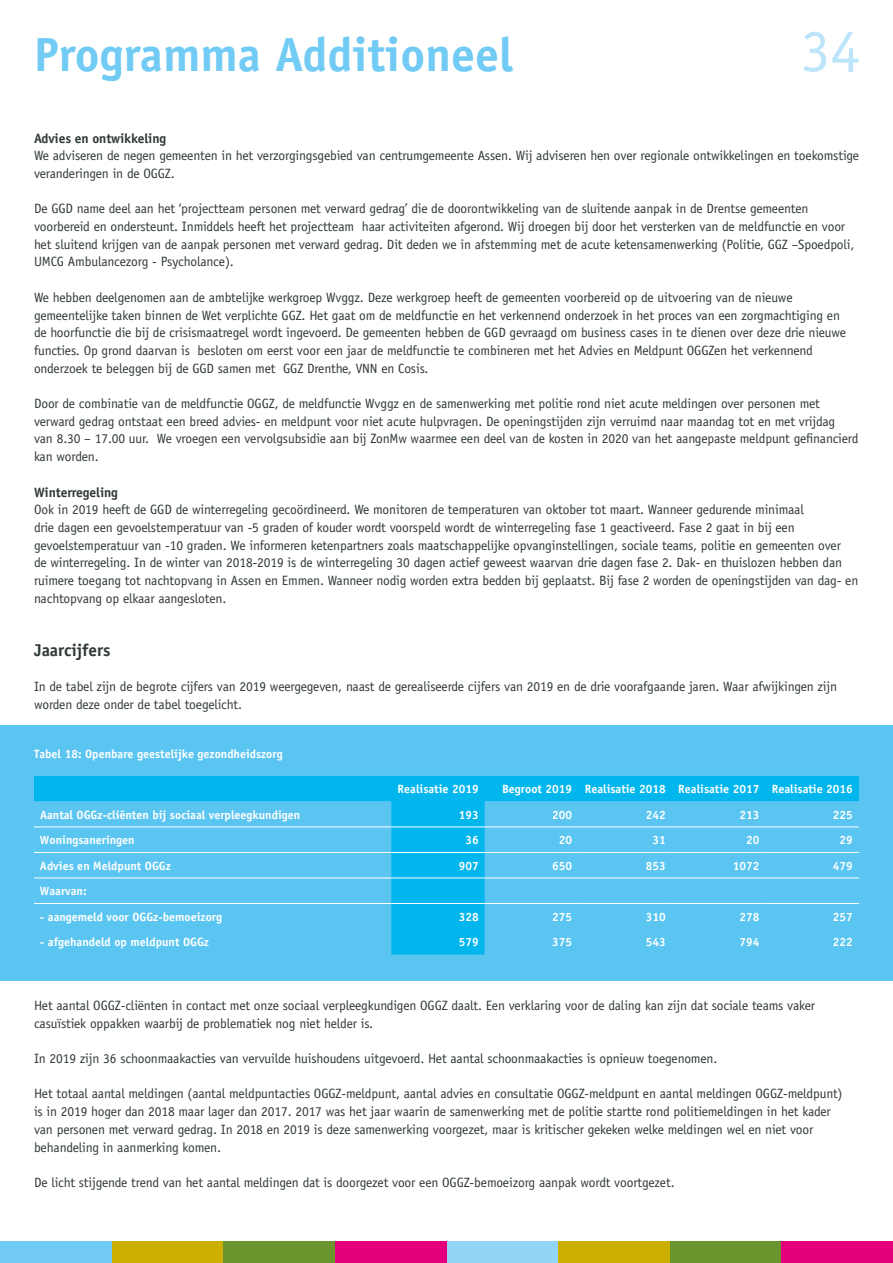
<style>
.page{position:relative;width:893px;height:1263px;background:#fff}
.page>*{position:absolute;margin:0;border:0;box-sizing:border-box;transform-origin:0 0}
.t1{font:60px "Officina Sans Std";color:#bce4fa}
.t2{font:700 48px "Officina Sans Std";color:#71cbf4}
.t3{font:700 17.25px "Officina Sans Std";color:#303a34}
.t4{font:13.5px/17.7px "Officina Sans Std";letter-spacing:-.01em;color:#303a34}
.t5{font:700 13.5px "Officina Sans Std";letter-spacing:-.01em;color:#303a34}
.t6{font:700 12px "Officina Sans Std";color:#fff}
</style>
<div class="page">
<div style="left:111px;top:1242px;width:112px;height:21px;background:#ccaf01"></div>
<div style="left:223px;top:1242px;width:112px;height:21px;background:#69942e"></div>
<div style="left:446px;top:1242px;width:112px;height:21px;background:#93d5f6"></div>
<div style="left:335px;top:1242px;width:111px;height:21px;background:#e3007a"></div>
<div style="left:0;top:1242px;width:112px;height:21px;background:#71cbf4"></div>
<div style="left:558px;top:1242px;width:112px;height:21px;background:#ccaf01"></div>
<div style="left:670px;top:1242px;width:111px;height:21px;background:#69942e"></div>
<div style="left:781px;top:1242px;width:112px;height:21px;background:#e3007a"></div>
<div style="left:0;top:725px;width:893px;height:255px;background:#5bc5f2"></div>
<div style="left:34px;top:776px;width:825px;height:25px;background:#00b6ed"></div>
<svg style="left:34px;top:801px;width:825px;height:153px"></svg>
<hr style="left:34px;top:877px;width:357px;height:1px;background:#fff">
<hr style="left:391px;top:877px;width:94px;height:1px;background:#fff">
<hr style="left:485px;top:877px;width:93px;height:1px;background:#fff">
<hr style="left:578px;top:877px;width:94px;height:1px;background:#fff">
<hr style="left:672px;top:877px;width:93px;height:1px;background:#fff">
<hr style="left:765px;top:877px;width:94px;height:1px;background:#fff">
<hr style="left:34px;top:903px;width:357px;height:1px;background:#fff">
<hr style="left:391px;top:903px;width:94px;height:1px;background:#fff">
<hr style="left:485px;top:903px;width:93px;height:1px;background:#fff">
<hr style="left:578px;top:903px;width:94px;height:1px;background:#fff">
<hr style="left:672px;top:903px;width:93px;height:1px;background:#fff">
<hr style="left:765px;top:903px;width:94px;height:1px;background:#fff">
<hr style="left:34px;top:826px;width:357px;height:1px;background:#fff">
<hr style="left:391px;top:826px;width:94px;height:1px;background:#fff">
<hr style="left:485px;top:826px;width:93px;height:1px;background:#fff">
<hr style="left:578px;top:826px;width:94px;height:1px;background:#fff">
<hr style="left:672px;top:826px;width:93px;height:1px;background:#fff">
<hr style="left:765px;top:826px;width:94px;height:1px;background:#fff">
<hr style="left:34px;top:852px;width:357px;height:1px;background:#fff">
<hr style="left:391px;top:852px;width:94px;height:1px;background:#fff">
<hr style="left:485px;top:852px;width:93px;height:1px;background:#fff">
<hr style="left:578px;top:852px;width:94px;height:1px;background:#fff">
<hr style="left:672px;top:852px;width:93px;height:1px;background:#fff">
<hr style="left:765px;top:852px;width:94px;height:1px;background:#fff">
<h2 class="t2" style="left:34px;top:25px;width:481px">Programma Additioneel</h2>
<h1 class="t1" style="left:800px;top:16px;width:61px">34</h1>
<p class="t5" style="left:34px;top:129px;width:134px">Advies en ontwikkeling</p>
<p class="t4" style="left:34px;top:147px;width:826px">We adviseren de negen gemeenten in het verzorgingsgebied van centrumgemeente Assen. Wij adviseren hen over regionale ontwikkelingen en toekomstige veranderingen in de OGGZ.</p>
<p class="t4" style="left:34px;top:200px;width:822px">De GGD name deel aan het ‘projectteam personen met verward gedrag’ die de doorontwikkeling van de sluitende aanpak in de Drentse gemeenten voorbereid en ondersteunt. Inmiddels heeft het projectteam haar activiteiten afgerond. Wij droegen bij door het versterken van de meldfunctie en voor het sluitend krijgen van de aanpak personen met verward gedrag. Dit deden we in afstemming met de acute ketensamenwerking (Politie, GGZ –Spoedpoli, UMCG Ambulancezorg - Psycholance).</p>
<p class="t4" style="left:34px;top:288px;width:814px">We hebben deelgenomen aan de ambtelijke werkgroep Wvggz. Deze werkgroep heeft de gemeenten voorbereid op de uitvoering van de nieuwe gemeentelijke taken binnen de Wet verplichte GGZ. Het gaat om de meldfunctie en het verkennend onderzoek in het proces van een zorgmachtiging en de hoorfunctie die bij de crisismaatregel wordt ingevoerd. De gemeenten hebben de GGD gevraagd om business cases in te dienen over deze drie nieuwe functies. Op grond daarvan is besloten om eerst voor een jaar de meldfunctie te combineren met het Advies en Meldpunt OGGZen het verkennend onderzoek te beleggen bij de GGD samen met GGZ Drenthe, VNN en Cosis.</p>
<p class="t4" style="left:34px;top:395px;width:826px">Door de combinatie van de meldfunctie OGGZ, de meldfunctie Wvggz en de samenwerking met politie rond niet acute meldingen over personen met verward gedrag ontstaat een breed advies- en meldpunt voor niet acute hulpvragen. De openingstijden zijn verruimd naar maandag tot en met vrijdag<br>van 8.30 – 17.00 uur. We vroegen een vervolgsubsidie aan bij ZonMw waarmee een deel van de kosten in 2020 van het aangepaste meldpunt gefinancierd kan worden.</p>
<p class="t5" style="left:34px;top:483px;width:85px">Winterregeling</p>
<p class="t4" style="left:34px;top:501px;width:826px">Ook in 2019 heeft de GGD de winterregeling gecoördineerd. We monitoren de temperaturen van oktober tot maart. Wanneer gedurende minimaal<br>drie dagen een gevoelstemperatuur van -5 graden of kouder wordt voorspeld wordt de winterregeling fase 1 geactiveerd. Fase 2 gaat in bij een gevoelstemperatuur van -10 graden. We informeren ketenpartners zoals maatschappelijke opvanginstellingen, sociale teams, politie en gemeenten over<br>de winterregeling. In de winter van 2018-2019 is de winterregeling 30 dagen actief geweest waarvan drie dagen fase 2. Dak- en thuislozen hebben dan ruimere toegang tot nachtopvang in Assen en Emmen. Wanneer nodig worden extra bedden bij geplaatst. Bij fase 2 worden de openingstijden van dag- en nachtopvang op elkaar aangesloten.</p>
<p class="t3" style="left:34px;top:639px;width:78px">Jaarcijfers</p>
<p class="t4" style="left:34px;top:678px;width:805px">In de tabel zijn de begrote cijfers van 2019 weergegeven, naast de gerealiseerde cijfers van 2019 en de drie voorafgaande jaren. Waar afwijkingen zijn worden deze onder de tabel toegelicht.</p>
<p class="t6" style="left:34px;top:746px;width:250px">Tabel 18: Openbare geestelijke gezondheidszorg</p>
<p class="t6" style="left:398px;top:781px;width:83px">Realisatie 2019</p>
<p class="t6" style="left:502px;top:781px;width:352px">Begroot 2019 Realisatie 2018 Realisatie 2017 Realisatie 2016</p>
<p class="t6" style="left:40px;top:807px;width:262px">Aantal OGGz-cliënten bij sociaal verpleegkundigen</p>
<p class="t6" style="left:459px;top:807px;width:22px">193</p>
<p class="t6" style="left:552px;top:807px;width:22px">200</p>
<p class="t6" style="left:646px;top:807px;width:22px">242</p>
<p class="t6" style="left:739px;top:807px;width:22px">213</p>
<p class="t6" style="left:833px;top:807px;width:22px">225</p>
<p class="t6" style="left:40px;top:832px;width:96px">Woningsaneringen</p>
<p class="t6" style="left:465px;top:832px;width:15px">36</p>
<p class="t6" style="left:559px;top:832px;width:15px">20</p>
<p class="t6" style="left:652px;top:832px;width:15px">31</p>
<p class="t6" style="left:746px;top:832px;width:15px">20</p>
<p class="t6" style="left:840px;top:832px;width:15px">29</p>
<p class="t6" style="left:40px;top:858px;width:132px">Advies en Meldpunt OGGz</p>
<p class="t6" style="left:459px;top:858px;width:22px">907</p>
<p class="t6" style="left:552px;top:858px;width:22px">650</p>
<p class="t6" style="left:646px;top:858px;width:22px">853</p>
<p class="t6" style="left:733px;top:858px;width:28px">1072</p>
<p class="t6" style="left:833px;top:858px;width:22px">479</p>
<p class="t6" style="left:40px;top:883px;width:48px">Waarvan:</p>
<p class="t6" style="left:40px;top:909px;width:184px">- aangemeld voor OGGz-bemoeizorg</p>
<p class="t6" style="left:459px;top:909px;width:22px">328</p>
<p class="t6" style="left:552px;top:909px;width:22px">275</p>
<p class="t6" style="left:646px;top:909px;width:22px">310</p>
<p class="t6" style="left:739px;top:909px;width:22px">278</p>
<p class="t6" style="left:833px;top:909px;width:22px">257</p>
<p class="t6" style="left:40px;top:934px;width:171px">- afgehandeld op meldpunt OGGz</p>
<p class="t6" style="left:459px;top:934px;width:22px">579</p>
<p class="t6" style="left:552px;top:934px;width:22px">375</p>
<p class="t6" style="left:646px;top:934px;width:22px">543</p>
<p class="t6" style="left:739px;top:934px;width:22px">794</p>
<p class="t6" style="left:833px;top:934px;width:22px">222</p>
<p class="t4" style="left:34px;top:996px;width:783px">Het aantal OGGZ-cliënten in contact met onze sociaal verpleegkundigen OGGZ daalt. Een verklaring voor de daling kan zijn dat sociale teams vaker casuïstiek oppakken waarbij de problematiek nog niet helder is.</p>
<p class="t4" style="left:34px;top:1050px;width:685px">In 2019 zijn 36 schoonmaakacties van vervuilde huishoudens uitgevoerd. Het aantal schoonmaakacties is opnieuw toegenomen.</p>
<p class="t4" style="left:34px;top:1085px;width:810px">Het totaal aantal meldingen (aantal meldpuntacties OGGZ-meldpunt, aantal advies en consultatie OGGZ-meldpunt en aantal meldingen OGGZ-meldpunt) is in 2019 hoger dan 2018 maar lager dan 2017. 2017 was het jaar waarin de samenwerking met de politie startte rond politiemeldingen in het kader van personen met verward gedrag. In 2018 en 2019 is deze samenwerking voorgezet, maar is kritischer gekeken welke meldingen wel en niet voor behandeling in aanmerking komen.</p>
<p class="t4" style="left:34px;top:1173px;width:642px">De licht stijgende trend van het aantal meldingen dat is doorgezet voor een OGGZ-bemoeizorg aanpak wordt voortgezet.</p>
</div>
